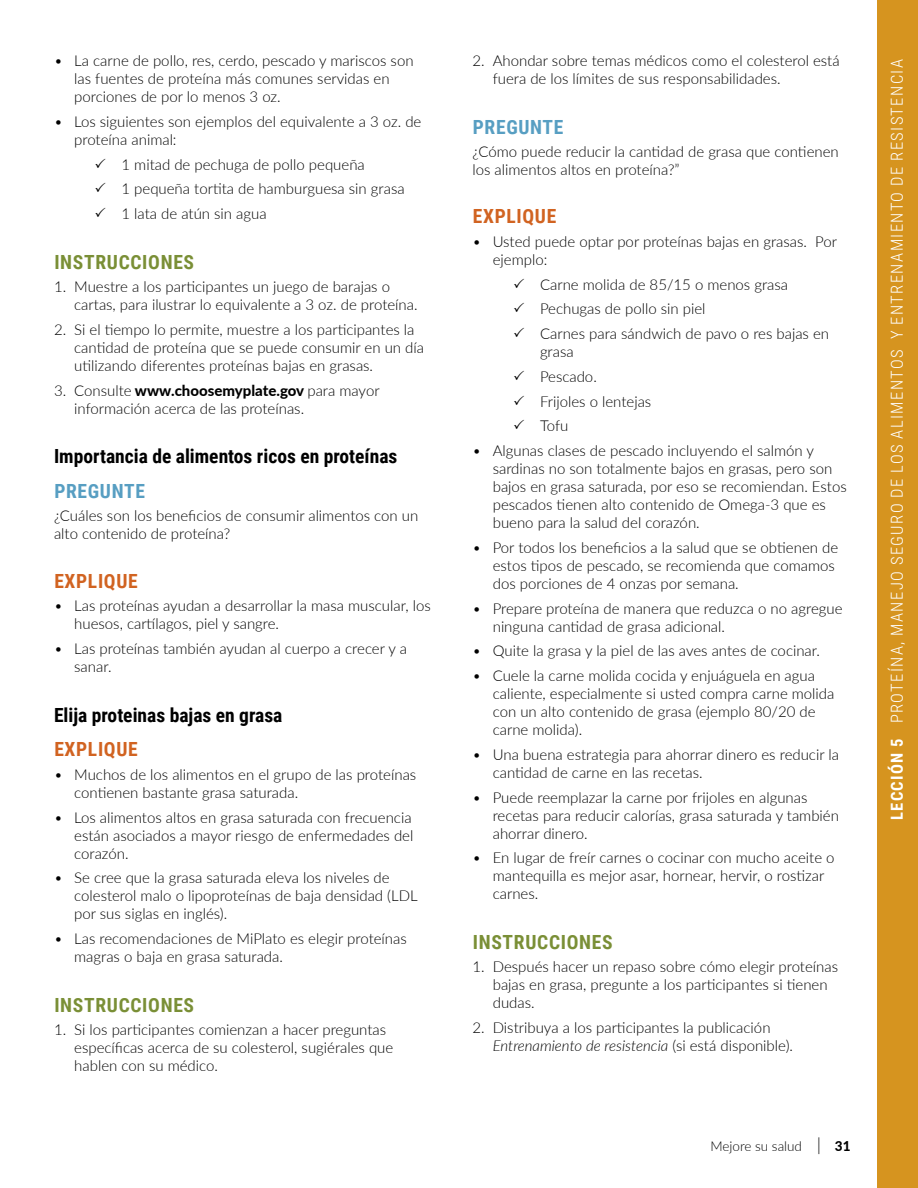
<style>
.page{position:relative;width:918px;height:1188px;background:#fff}
.page>*{position:absolute;margin:0;border:0;box-sizing:border-box;transform-origin:0 0}
.t1{font:700 19.5px "Roboto Condensed";color:#000}
.t2{font:700 19.5px "Roboto Condensed";letter-spacing:.035em;color:#7a8f36}
.t3{font:700 19.5px "Roboto Condensed";letter-spacing:.035em;color:#d16321}
.t4{font:700 19.5px "Roboto Condensed";letter-spacing:.035em;color:#579ec2}
.t5{font:300 16.5px "Roboto Condensed";letter-spacing:.085em;color:#fff}
.t6{font:300 15px/18px "Lato";color:#000}
.t7{font:300 13.5px "Lato";color:#000}
.s1{font-weight:800}
.s2{font-style:italic}
.s3{font-style:italic;font-size:18px}
.s4{font-weight:700}
</style>
<div class="page">
<div style="left:877px;top:0;width:41px;height:1188px;background:#d6941f"></div>
<p class="t6" style="left:74px;top:51px;width:341px;text-indent:-20px">• La carne de pollo, res, cerdo, pescado y mariscos son las fuentes de proteína más comunes servidas en porciones de por lo menos 3 oz.</p>
<p class="t6" style="left:74px;top:112px;width:349px;text-indent:-20px">• Los siguientes son ejemplos del equivalente a 3 oz. de proteína animal:</p>
<p class="t6" style="left:94px;top:155px;width:272px">✓ 1 mitad de pechuga de pollo pequeña</p>
<p class="t6" style="left:94px;top:179px;width:312px">✓ 1 pequeña tortita de hamburguesa sin grasa</p>
<p class="t6" style="left:94px;top:204px;width:174px">✓ 1 lata de atún sin agua</p>
<p class="t2" style="left:54px;top:248px;width:141px">INSTRUCCIONES</p>
<p class="t6" style="left:74px;top:277px;width:345px;text-indent:-20px">1. Muestre a los participantes un juego de barajas o cartas, para ilustrar lo equivalente a 3 oz. de proteína.</p>
<p class="t6" style="left:74px;top:320px;width:351px;text-indent:-20px">2. Si el tiempo lo permite, muestre a los participantes la cantidad de proteína que se puede consumir en un día utilizando diferentes proteínas bajas en grasas.</p>
<p class="t6" style="left:74px;top:381px;width:307px;text-indent:-20px">3. Consulte <span class="s1">www.choosemyplate.gov</span> para mayor información acerca de las proteínas.</p>
<p class="t1" style="left:54px;top:443px;width:345px">Importancia de alimentos ricos en proteínas</p>
<p class="t4" style="left:54px;top:477px;width:92px">PREGUNTE</p>
<p class="t6" style="left:54px;top:507px;width:366px">¿Cuáles son los beneficios de consumir alimentos con un alto contenido de proteína?</p>
<p class="t3" style="left:54px;top:567px;width:85px">EXPLIQUE</p>
<p class="t6" style="left:74px;top:596px;width:358px;text-indent:-20px">• Las proteínas ayudan a desarrollar la masa muscular, los huesos, cartílagos, piel y sangre.</p>
<p class="t6" style="left:74px;top:639px;width:334px;text-indent:-20px">• Las proteínas también ayudan al cuerpo a crecer y a sanar.</p>
<p class="t1" style="left:54px;top:701px;width:230px">Elija proteinas bajas en grasa</p>
<p class="t3" style="left:54px;top:736px;width:85px">EXPLIQUE</p>
<p class="t6" style="left:74px;top:765px;width:344px;text-indent:-20px">• Muchos de los alimentos en el grupo de las proteínas contienen bastante grasa saturada.</p>
<p class="t6" style="left:74px;top:808px;width:341px;text-indent:-20px">• Los alimentos altos en grasa saturada con frecuencia están asociados a mayor riesgo de enfermedades del corazón.</p>
<p class="t6" style="left:74px;top:868px;width:345px;text-indent:-20px">• Se cree que la grasa saturada eleva los niveles de colesterol malo o lipoproteínas de baja densidad (LDL por sus siglas en inglés).</p>
<p class="t6" style="left:74px;top:929px;width:334px;text-indent:-20px">• Las recomendaciones de MiPlato es elegir proteínas magras o baja en grasa saturada.</p>
<p class="t2" style="left:54px;top:991px;width:141px">INSTRUCCIONES</p>
<p class="t6" style="left:74px;top:1020px;width:321px;text-indent:-20px">1. Si los participantes comienzan a hacer preguntas específicas acerca de su colesterol, sugiérales que hablen con su médico.</p>
<p class="t6" style="left:493px;top:51px;width:348px;text-indent:-20px">2. Ahondar sobre temas médicos como el colesterol está fuera de los límites de sus responsabilidades.</p>
<p class="t4" style="left:473px;top:113px;width:92px">PREGUNTE</p>
<p class="t6" style="left:472px;top:142px;width:368px">¿Cómo puede reducir la cantidad de grasa que contienen los alimentos altos en proteína?”</p>
<p class="t3" style="left:473px;top:203px;width:85px">EXPLIQUE</p>
<p class="t6" style="left:493px;top:232px;width:346px;text-indent:-20px">• Usted puede optar por proteínas bajas en grasas. Por ejemplo:</p>
<p class="t6" style="left:513px;top:275px;width:277px">✓ Carne molida de 85/15 o menos grasa</p>
<p class="t6" style="left:513px;top:299px;width:194px">✓ Pechugas de pollo sin piel</p>
<p class="t6" style="left:540px;top:324px;width:291px;text-indent:-27px">✓ Carnes para sándwich de pavo o res bajas en grasa</p>
<p class="t6" style="left:513px;top:367px;width:85px">✓ Pescado.</p>
<p class="t6" style="left:513px;top:392px;width:140px">✓ Frijoles o lentejas</p>
<p class="t6" style="left:513px;top:416px;width:57px">✓ Tofu</p>
<p class="t6" style="left:493px;top:441px;width:356px;text-indent:-20px">• Algunas clases de pescado incluyendo el salmón y sardinas no son totalmente bajos en grasas, pero son bajos en grasa saturada, por eso se recomiendan. Estos pescados tienen alto contenido de Omega-3 que es bueno para la salud del corazón.</p>
<p class="t6" style="left:493px;top:538px;width:347px;text-indent:-20px">• Por todos los beneficios a la salud que se obtienen de estos tipos de pescado, se recomienda que comamos dos porciones de 4 onzas por semana.</p>
<p class="t6" style="left:493px;top:599px;width:351px;text-indent:-20px">• Prepare proteína de manera que reduzca o no agregue ninguna cantidad de grasa adicional.</p>
<p class="t6" style="left:472px;top:641px;width:349px">• Quite la grasa y la piel de las aves antes de cocinar.</p>
<p class="t6" style="left:493px;top:666px;width:343px;text-indent:-20px">• Cuele la carne molida cocida y enjuáguela en agua caliente, especialmente si usted compra carne molida con un alto contenido de grasa (ejemplo 80/20 de carne molida).</p>
<p class="t6" style="left:493px;top:745px;width:348px;text-indent:-20px">• Una buena estrategia para ahorrar dinero es reducir la cantidad de carne en las recetas.</p>
<p class="t6" style="left:493px;top:788px;width:348px;text-indent:-20px">• Puede reemplazar la carne por frijoles en algunas recetas para reducir calorías, grasa saturada y también ahorrar dinero.</p>
<p class="t6" style="left:493px;top:848px;width:343px;text-indent:-20px">• En lugar de freír carnes o cocinar con mucho aceite o mantequilla es mejor asar, hornear, hervir, o rostizar carnes.</p>
<p class="t2" style="left:473px;top:928px;width:141px">INSTRUCCIONES</p>
<p class="t6" style="left:493px;top:957px;width:347px;text-indent:-20px">1. Después hacer un repaso sobre cómo elegir proteínas bajas en grasa, pregunte a los participantes si tienen dudas.</p>
<p class="t6" style="left:493px;top:1018px;width:302px;text-indent:-20px">2. Distribuya a los participantes la publicación<br><span class="s2">Entrenamiento de resistencia</span> (si está disponible).</p>
<p class="t7" style="left:710px;top:1137px;width:142px">Mejore su salud <span class="s3">|</span> <span class="s1">31</span></p>
<p class="t5" style="left:885px;top:820px;width:763px;rotate:-90deg"><span class="s4">LECCIÓN 5</span> PROTEÍNA, MANEJO SEGURO DE LOS ALIMENTOS Y ENTRENAMIENTO DE RESISTENCIA</p>
</div>
